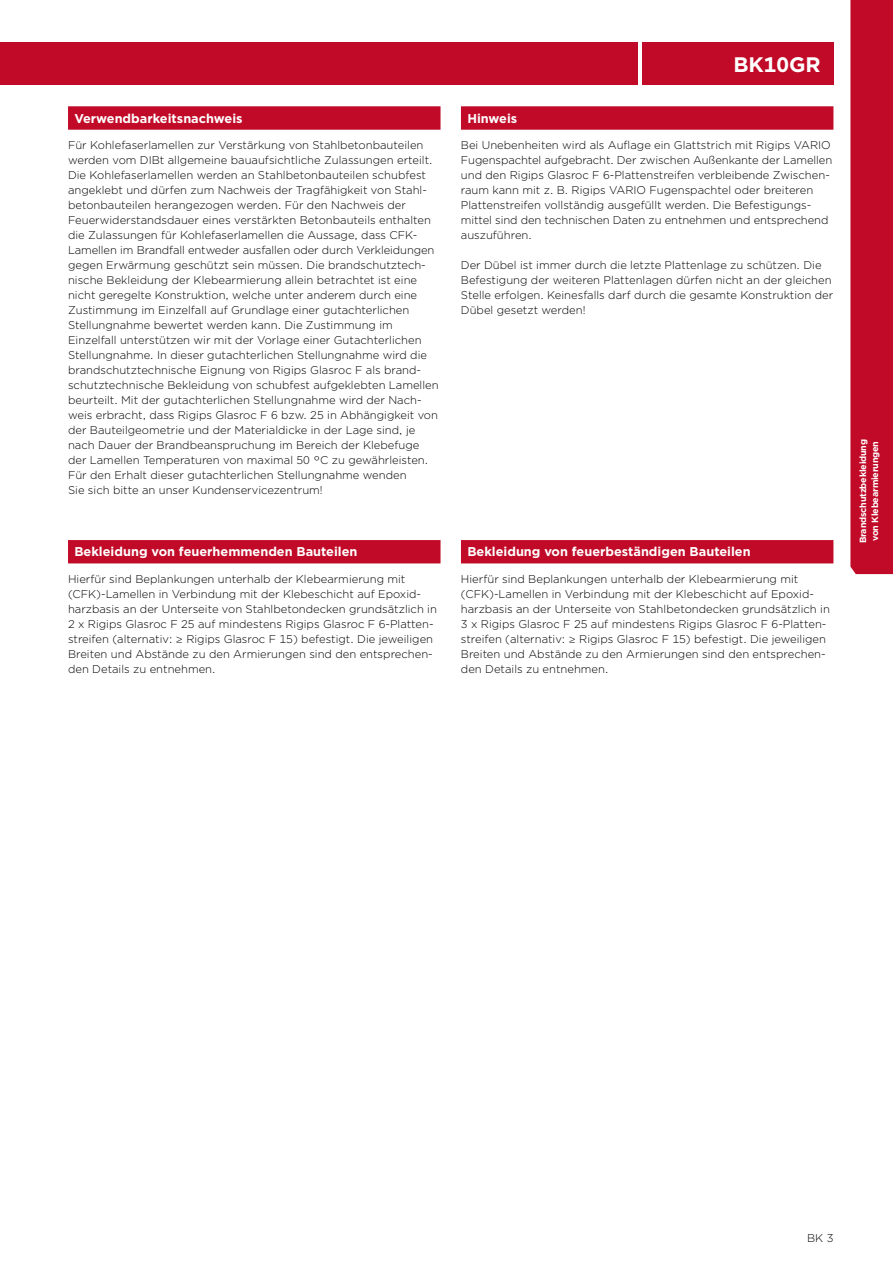
<style>
.page{position:relative;width:893px;height:1263px;background:#fff}
.page>*{position:absolute;margin:0;border:0;box-sizing:border-box;transform-origin:0 0}
.t1{font:700 21px "Gotham";color:#fff}
.t2{font:700 12.75px "Gotham";color:#fff}
.t3{font:300 11.25px/15px "Gotham";color:#000}
.t4{font:700 9px/12px "Gotham";letter-spacing:-.02em;color:#fff}
.s1{font-family:"Myriad Pro";font-size:12px}
</style>
<div class="page">
<div style="left:642px;top:43px;width:191px;height:42px;background:#c10a27"></div>
<div style="left:0;top:43px;width:638px;height:42px;background:#c10a27"></div>
<div style="left:850px;top:0;width:43px;height:574px;background:#c10a27"></div>
<div style="left:68px;top:106px;width:373px;height:24px;background:#c10a27"></div>
<div style="left:68px;top:540px;width:373px;height:23px;background:#c10a27"></div>
<div style="left:461px;top:106px;width:372px;height:24px;background:#c10a27"></div>
<div style="left:461px;top:540px;width:372px;height:23px;background:#c10a27"></div>
<p class="t2" style="left:74px;top:110px;width:170px">Verwendbarkeitsnachweis</p>
<p class="t3" style="left:68px;top:138px;width:372px">Für Kohlefaserlamellen zur Verstärkung von Stahlbetonbauteilen werden vom DIBt allgemeine bauaufsichtliche Zulassungen erteilt.<br>Die Kohlefaserlamellen werden an Stahlbetonbauteilen schubfest angeklebt und dürfen zum Nachweis der Tragfähigkeit von Stahl&shy;betonbauteilen herangezogen werden. Für den Nachweis der Feuerwiderstandsdauer eines verstärkten Betonbauteils enthalten die Zulassungen für Kohlefaserlamellen die Aussage, dass CFK-Lamellen im Brandfall entweder ausfallen oder durch Verkleidungen gegen Erwärmung geschützt sein müssen. Die brandschutztech&shy;nische Bekleidung der Klebearmierung allein betrachtet ist eine nicht geregelte Konstruktion, welche unter anderem durch eine Zustimmung im Einzelfall auf Grundlage einer gutachterlichen Stellungnahme bewertet werden kann. Die Zustimmung im Einzelfall unterstützen wir mit der Vorlage einer Gutachterlichen Stellungnahme. In dieser gutachterlichen Stellungnahme wird die brandschutztechnische Eignung von Rigips Glasroc F als brand&shy;schutztechnische Bekleidung von schubfest aufgeklebten Lamellen beurteilt. Mit der gutachterlichen Stellungnahme wird der Nach&shy;weis erbracht, dass Rigips Glasroc F 6 bzw. 25 in Abhängigkeit von der Bauteilgeometrie und der Materialdicke in der Lage sind, je nach Dauer der Brandbeanspruchung im Bereich der Klebefuge der Lamellen Temperaturen von maximal 50 °C zu gewährleisten.<br>Für den Erhalt dieser gutachterlichen Stellungnahme wenden<br>Sie sich bitte an unser Kundenservicezentrum!</p>
<p class="t2" style="left:74px;top:543px;width:285px">Bekleidung von feuerhemmenden Bauteilen</p>
<p class="t3" style="left:68px;top:571px;width:370px">Hierfür sind Beplankungen unterhalb der Klebearmierung mit (CFK)-Lamellen in Verbindung mit der Klebeschicht auf Epoxid&shy;harzbasis an der Unterseite von Stahlbetondecken grundsätzlich in 2 x Rigips Glasroc F 25 auf mindestens Rigips Glasroc F 6-Platten&shy;streifen (alternativ: <span class="s1">≥</span> Rigips Glasroc F 15) befestigt. Die jeweiligen Breiten und Abstände zu den Armierungen sind den entsprechen&shy;den Details zu entnehmen.</p>
<p class="t2" style="left:467px;top:110px;width:52px">Hinweis</p>
<h1 class="t1" style="left:733px;top:51px;width:89px">BK10GR</h1>
<p class="t3" style="left:461px;top:138px;width:373px">Bei Unebenheiten wird als Auflage ein Glattstrich mit Rigips VARIO Fugenspachtel aufgebracht. Der zwischen Außenkante der Lamellen und den Rigips Glasroc F 6-Plattenstreifen verbleibende Zwischen&shy;raum kann mit z. B. Rigips VARIO Fugenspachtel oder breiteren Plattenstreifen vollständig ausgefüllt werden. Die Befestigungs&shy;mittel sind den technischen Daten zu entnehmen und entsprechend auszuführen.</p>
<p class="t3" style="left:461px;top:258px;width:374px">Der Dübel ist immer durch die letzte Plattenlage zu schützen. Die Befestigung der weiteren Plattenlagen dürfen nicht an der gleichen Stelle erfolgen. Keinesfalls darf durch die gesamte Konstruktion der Dübel gesetzt werden!</p>
<p class="t2" style="left:467px;top:543px;width:285px">Bekleidung von feuerbeständigen Bauteilen</p>
<p class="t3" style="left:461px;top:571px;width:370px">Hierfür sind Beplankungen unterhalb der Klebearmierung mit (CFK)-Lamellen in Verbindung mit der Klebeschicht auf Epoxid&shy;harzbasis an der Unterseite von Stahlbetondecken grundsätzlich in 3 x Rigips Glasroc F 25 auf mindestens Rigips Glasroc F 6-Platten&shy;streifen (alternativ: <span class="s1">≥</span> Rigips Glasroc F 15) befestigt. Die jeweiligen Breiten und Abstände zu den Armierungen sind den entsprechen&shy;den Details zu entnehmen.</p>
<p class="t4" style="left:857px;top:543px;width:106px;rotate:-90deg">Brandschutzbekleidung von Klebearmierungen</p>
<p class="t3" style="left:807px;top:1230px;width:28px">BK 3</p>
</div>
